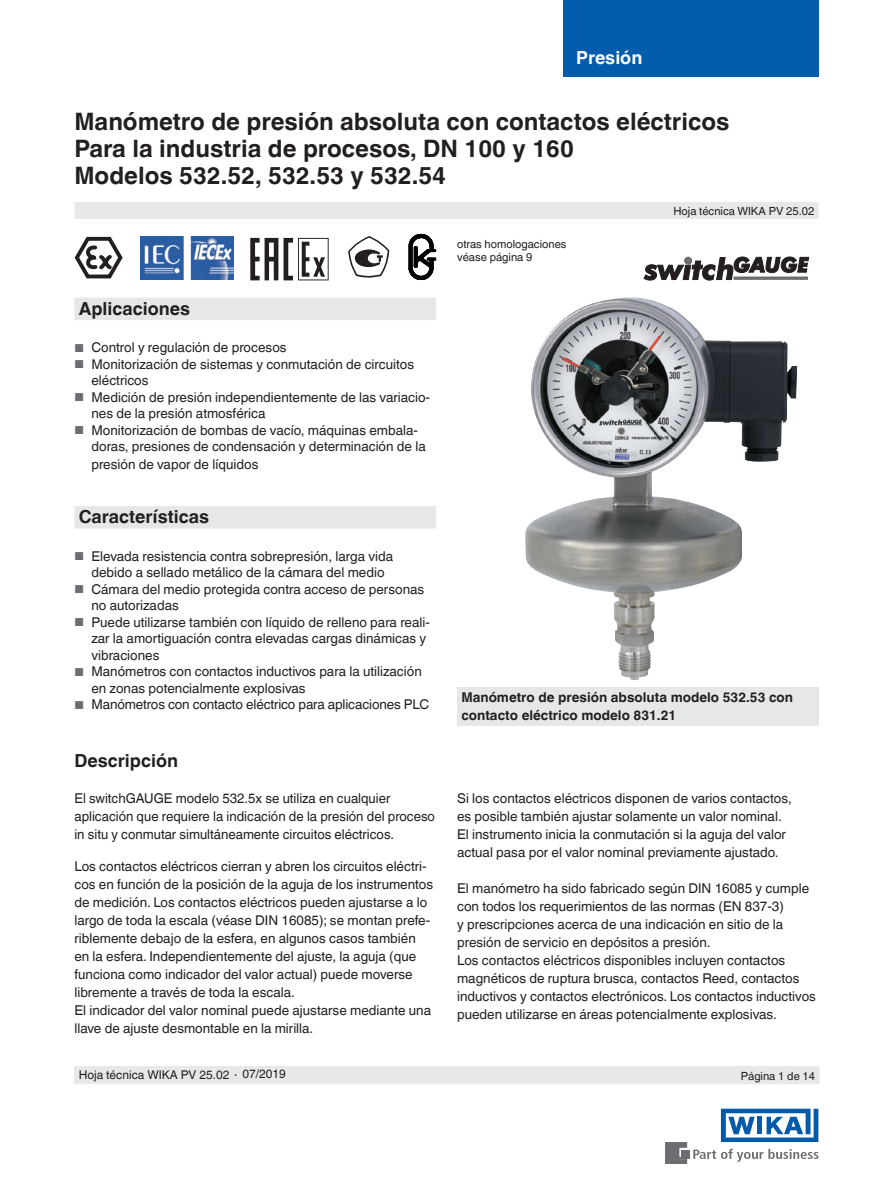
<style>
.page{position:relative;width:893px;height:1188px;background:#fff}
.page>*{position:absolute;margin:0;border:0;box-sizing:border-box;transform-origin:0 0}
.t1{font:700 24px/27px "Helvetica World";color:#231f20}
.t2{font:700 18px "Helvetica World";color:#231f20}
.t3{font:700 18px "Helvetica World";color:#fff}
.t4{font:13.5px/18px "Helvetica World";color:#231f20}
.t5{font:700 13.5px/18px "Helvetica World";color:#231f20}
.t6{font:12px "Helvetica World";color:#231f20}
.t7{font:11.25px/12.3px "Helvetica World";color:#231f20}
.s1{font-size:11.55px;color:#6c6d70}
.s2{font-size:11.25px}
</style>
<div class="page">
<svg style="left:693px;top:1149px;width:126px;height:13px"></svg>
<div style="left:682px;top:1150px;width:8px;height:8px;background:#6c6d70"></div>
<svg style="left:665px;top:1142px;width:22px;height:22px"></svg>
<svg style="left:721px;top:1109px;width:97px;height:33px"></svg>
<div style="left:563px;top:0;width:256px;height:77px;background:#035cac"></div>
<div style="left:74px;top:202px;width:745px;height:17px;background:#e7e9e8"></div>
<div style="left:74px;top:1066px;width:745px;height:18px;background:#e7e9e8"></div>
<div style="left:74px;top:298px;width:362px;height:22px;background:#e6e7e9"></div>
<div style="left:74px;top:506px;width:362px;height:23px;background:#e6e7e9"></div>
<div style="left:457px;top:687px;width:362px;height:39px;background:#e6e7e9"></div>
<svg style="left:643px;top:256px;width:166px;height:24px"></svg>
<div style="left:685px;top:257px;width:6px;height:7px;background:#6c6d70;border-radius:50%"></div>
<div style="left:684px;top:257px;width:8px;height:7px;border:1px solid #6c6d70;border-radius:50%"></div>
<hr style="left:733px;top:277px;width:75px;height:3px;background:#6c6d70">
<svg style="left:409px;top:234px;width:27px;height:46px"></svg>
<svg style="left:74px;top:237px;width:49px;height:42px"></svg>
<svg style="left:250px;top:238px;width:28px;height:42px"></svg>
<svg style="left:284px;top:238px;width:45px;height:42px"></svg>
<img style="left:140px;top:237px;width:93px;height:42px">
<svg style="left:348px;top:236px;width:41px;height:42px"></svg>
<img style="left:525px;top:297px;width:272px;height:383px">
<h2 class="t3" style="left:576px;top:47px;width:68px">Presión</h2>
<h1 class="t1" style="left:74px;top:108px;width:657px">Manómetro de presión absoluta con contactos eléctricos<br>Para la industria de procesos, DN 100 y 160<br>Modelos 532.52, 532.53 y 532.54</h1>
<h2 class="t2" style="left:79px;top:298px;width:113px">Aplicaciones</h2>
<p class="t4" style="left:74px;top:339px;width:214px"><span class="s1">■</span> Control y regulación de procesos</p>
<p class="t4" style="left:91px;top:356px;width:324px;line-height:16.5px;text-indent:-17px"><span class="s1">■</span> Monitorización de sistemas y conmutación de circuitos eléctricos</p>
<p class="t4" style="left:91px;top:389px;width:340px;line-height:16.5px;text-indent:-17px"><span class="s1">■</span> Medición de presión independientemente de las variacio&shy;nes de la presión atmosférica</p>
<p class="t4" style="left:91px;top:422px;width:336px;line-height:16.5px;text-indent:-17px"><span class="s1">■</span> Monitorización de bombas de vacío, máquinas embala&shy;doras, presiones de condensación y determinación de la</p>
<p class="t4" style="left:91px;top:456px;width:169px">presión de vapor de líquidos</p>
<h2 class="t2" style="left:79px;top:507px;width:132px">Características</h2>
<p class="t4" style="left:91px;top:548px;width:303px;line-height:16.5px;text-indent:-17px"><span class="s1">■</span> Elevada resistencia contra sobrepresión, larga vida debido a sellado metálico de la cámara del medio</p>
<p class="t4" style="left:91px;top:581px;width:334px;line-height:16.5px;text-indent:-17px"><span class="s1">■</span> Cámara del medio protegida contra acceso de personas no autorizadas</p>
<p class="t4" style="left:91px;top:614px;width:340px;line-height:16.5px;text-indent:-17px"><span class="s1">■</span> Puede utilizarse también con líquido de relleno para reali&shy;zar la amortiguación contra elevadas cargas dinámicas y vibraciones</p>
<p class="t4" style="left:91px;top:663px;width:332px;line-height:16.5px;text-indent:-17px"><span class="s1">■</span> Manómetros con contactos inductivos para la utilización en zonas potencialmente explosivas</p>
<p class="t4" style="left:74px;top:696px;width:356px"><span class="s1">■</span> Manómetros con contacto eléctrico para aplicaciones PLC</p>
<h2 class="t2" style="left:74px;top:751px;width:105px">Descripción</h2>
<p class="t4" style="left:74px;top:790px;width:362px">El switchGAUGE modelo 532.5x se utiliza en cualquier aplicación que requiere la indicación de la presión del proceso in situ y conmutar simultáneamente circuitos eléctricos.</p>
<p class="t4" style="left:74px;top:857px;width:360px">Los contactos eléctricos cierran y abren los circuitos eléctri&shy;cos en función de la posición de la aguja de los instrumentos de medición. Los contactos eléctricos pueden ajustarse a lo largo de toda la escala (véase DIN 16085); se montan prefe&shy;riblemente debajo de la esfera, en algunos casos también en la esfera. Independientemente del ajuste, la aguja (que funciona como indicador del valor actual) puede moverse libremente a través de toda la escala.<br>El indicador del valor nominal puede ajustarse mediante una llave de ajuste desmontable en la mirilla.</p>
<p class="t6" style="left:79px;top:1068px;width:209px">Hoja técnica WIKA PV 25.02 <span class="s2">∙</span> 07/2019</p>
<p class="t7" style="left:457px;top:238px;width:111px">otras homologaciones véase página 9</p>
<p class="t7" style="left:673px;top:204px;width:142px">Hoja técnica WIKA PV 25.02</p>
<p class="t5" style="left:461px;top:689px;width:333px">Manómetro de presión absoluta modelo 532.53 con contacto eléctrico modelo 831.21</p>
<p class="t4" style="left:457px;top:790px;width:336px">Si los contactos eléctricos disponen de varios contactos, es posible también ajustar solamente un valor nominal.<br>El instrumento inicia la conmutación si la aguja del valor actual pasa por el valor nominal previamente ajustado.</p>
<p class="t4" style="left:457px;top:879px;width:360px">El manómetro ha sido fabricado según DIN 16085 y cumple con todos los requerimientos de las normas (EN 837-3)<br>y prescripciones acerca de una indicación en sitio de la presión de servicio en depósitos a presión.<br>Los contactos eléctricos disponibles incluyen contactos magnéticos de ruptura brusca, contactos Reed, contactos inductivos y contactos electrónicos. Los contactos inductivos pueden utilizarse en áreas potencialmente explosivas.</p>
<p class="t7" style="left:741px;top:1070px;width:76px">Página 1 de 14</p>
</div>
